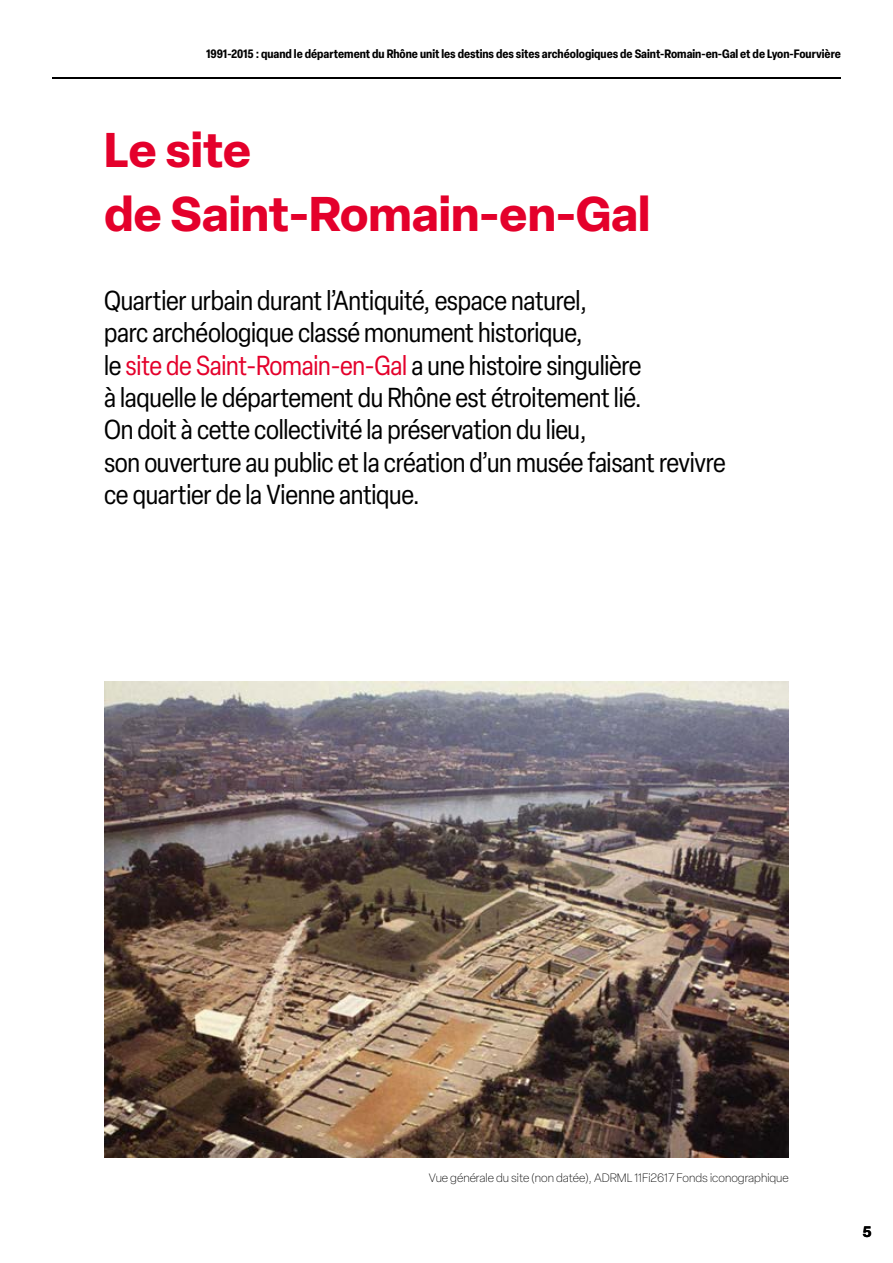
<style>
.page{position:relative;width:893px;height:1263px;background:#fff}
.page>*{position:absolute;margin:0;border:0;box-sizing:border-box;transform-origin:0 0}
.H1_-_Rouge{font:700 48px/63.3px "Elza";color:#e4002b}
.H2_-_Rouge{font:condensed 27px/32.4px "Elza";letter-spacing:-.01em;color:#000}
.t1{font:700 15px "Elza Text";color:#000}
.t2{font:700 condensed 12px "Elza";color:#000}
.signature_verbatims{font:200 12px "Elza";color:#000}
.s1{color:#e4002b}
</style>
<div class="page">
<img style="left:104px;top:681px;width:685px;height:477px">
<hr style="left:52px;top:77px;width:789px;height:2px;background:#000">
<p class="t2" style="left:206px;top:45px;width:636px">1991-2015 : quand le département du Rhône unit les destins des sites archéologiques de Saint-Romain-en-Gal et de Lyon-Fourvière</p>
<p class="H1_-_Rouge" style="left:104px;top:117px;width:548px">Le site<br>de Saint-Romain-en-Gal</p>
<p class="H2_-_Rouge" style="left:104px;top:284px;width:623px">Quartier urbain durant l’Antiquité, espace naturel,<br>parc archéologique classé monument historique,<br>le <span class="s1">site de Saint-Romain-en-Gal</span> a une histoire singulière<br>à laquelle le département du Rhône est étroitement lié.<br>On doit à cette collectivité la préservation du lieu,<br>son ouverture au public et la création d’un musée faisant revivre ce quartier de la Vienne antique.</p>
<p class="signature_verbatims" style="left:429px;top:1170px;width:362px">Vue générale du site (non datée), ADRML 11Fi2617 Fonds iconographique</p>
<p class="t1" style="left:862px;top:1220px;width:11px">5</p>
</div>
